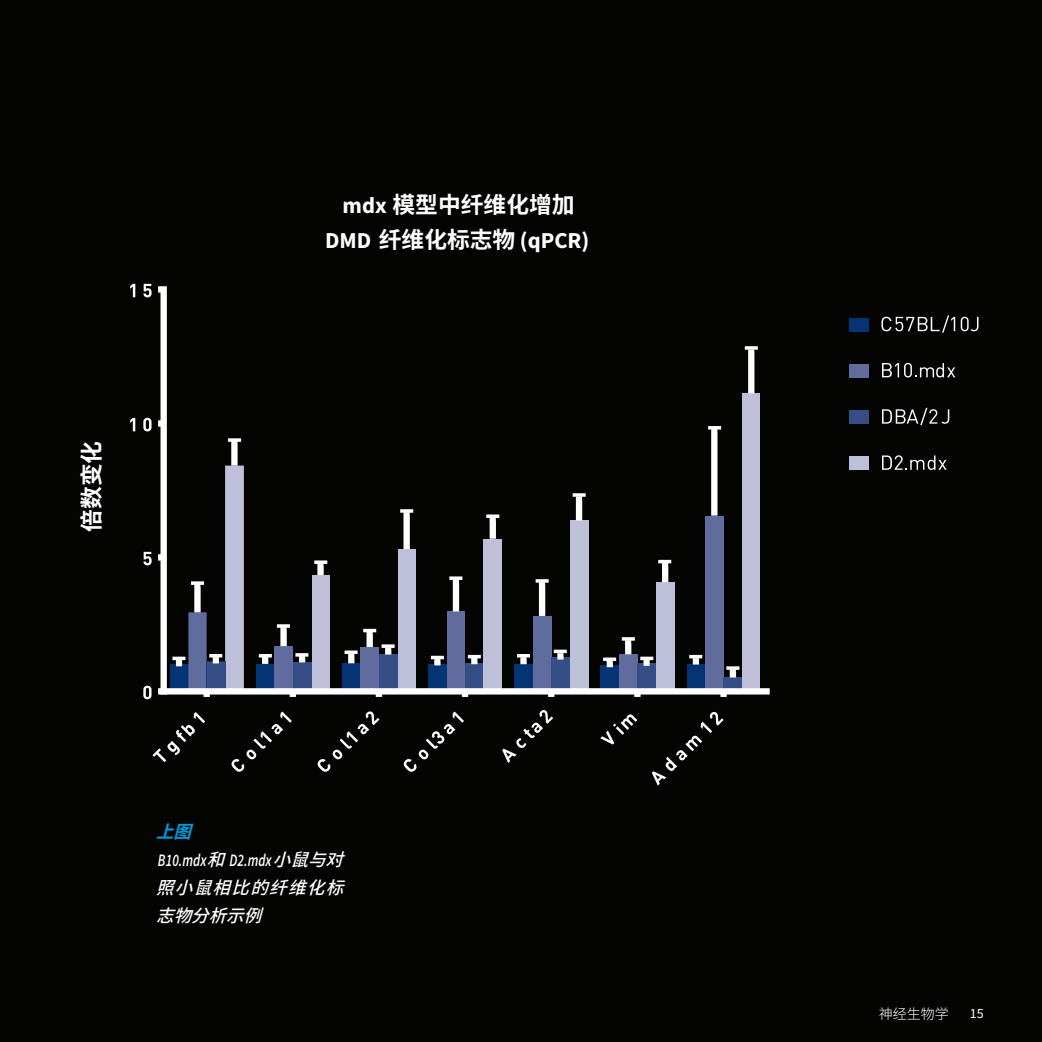
<style>
.page{position:relative;width:1042px;height:1042px;background:#040503}
.page>*{position:absolute;margin:0;border:0;box-sizing:border-box;transform-origin:0 0}
.t1{font:700 22.75px "Source Han Sans CN";color:#fff}
.t2{font:700 22.75px "Source Sans Pro";color:#fff}
.t3{font:italic 600 17.5px "Source Sans Pro";letter-spacing:.005em;color:#fff;scale:.75 1}
.t4{font:italic 500 17.5px/28px "Source Han Sans CN";color:#fff}
.t5{font:italic 700 17.5px "Source Han Sans CN";color:#009ada}
.t6{font:300 14px "Source Han Sans CN";color:#fff}
.t7{font:14px "Source Sans Pro";color:#fff}
.s1{font-family:"Source Sans Pro"}
.s2{font-family:"Source Han Sans CN"}
.s3{font-family:"Source Han Sans CN";font-weight:500}
</style>
<div class="page">
<svg style="left:152px;top:712px;width:53px;height:50px"></svg>
<svg style="left:231px;top:711px;width:61px;height:61px"></svg>
<svg style="left:318px;top:711px;width:61px;height:61px"></svg>
<svg style="left:404px;top:711px;width:60px;height:61px"></svg>
<svg style="left:502px;top:710px;width:51px;height:53px"></svg>
<svg style="left:600px;top:714px;width:37px;height:30px"></svg>
<svg style="left:652px;top:712px;width:71px;height:73px"></svg>
<svg style="left:143px;top:685px;width:8px;height:14px"></svg>
<svg style="left:143px;top:552px;width:9px;height:13px"></svg>
<svg style="left:130px;top:418px;width:5px;height:13px"></svg>
<svg style="left:143px;top:418px;width:8px;height:13px"></svg>
<svg style="left:130px;top:284px;width:5px;height:13px"></svg>
<svg style="left:143px;top:284px;width:9px;height:13px"></svg>
<svg style="left:881px;top:315px;width:74px;height:18px"></svg>
<svg style="left:961px;top:317px;width:17px;height:14px"></svg>
<div style="left:850px;top:318px;width:19px;height:14px;background:#053474"></div>
<svg style="left:882px;top:363px;width:73px;height:14px"></svg>
<div style="left:850px;top:364px;width:19px;height:14px;background:#5f6c9d"></div>
<svg style="left:882px;top:408px;width:67px;height:17px"></svg>
<div style="left:850px;top:410px;width:19px;height:14px;background:#354e86"></div>
<svg style="left:882px;top:455px;width:64px;height:15px"></svg>
<div style="left:850px;top:456px;width:19px;height:14px;background:#bdc0d8"></div>
<svg style="left:158px;top:286px;width:612px;height:411px"></svg>
<svg style="left:191px;top:581px;width:13px;height:4px"></svg>
<svg style="left:228px;top:438px;width:13px;height:4px"></svg>
<svg style="left:172px;top:656px;width:13px;height:4px"></svg>
<h1 class="t1" style="left:79px;top:532px;width:92px;rotate:-90deg">倍数变化</h1>
<h1 class="t1" style="left:342px;top:192px;width:233px"><span class="s1">mdx</span> 模型中纤维化增加</h1>
<h1 class="t2" style="left:325px;top:225px;width:266px">DMD <span class="s2">纤维化标志物</span> (qPCR)</h1>
<p class="t5" style="left:156px;top:822px;width:50px">上图</p>
<p class="t3" style="left:158px;top:848px;width:266px">B10.mdx<span class="s3">和</span>D2.mdx<span class="s3">小鼠与对</span></p>
<p class="t4" style="left:156px;top:874px;width:202px">照小鼠相比的纤维化标志物分析示例</p>
<p class="t6" style="left:879px;top:1005px;width:71px">神经生物学</p>
<p class="t7" style="left:969px;top:1005px;width:15px">15</p>
</div>
